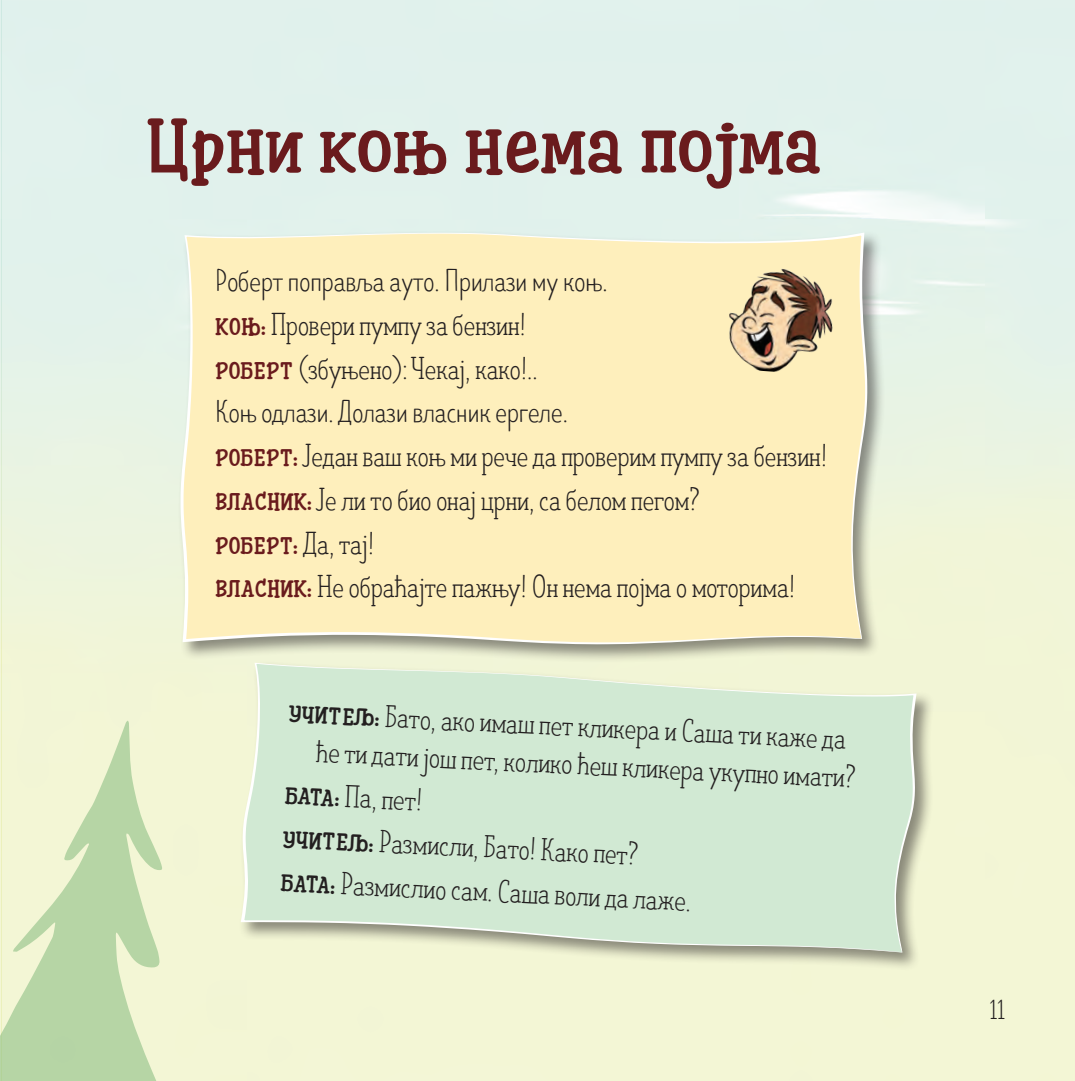
<style>
.page{position:relative;width:1075px;height:1081px;background:#fff}
.page>*{position:absolute;margin:0;border:0;box-sizing:border-box;transform-origin:0 0}
.t1{font:700 76px "Cucho";color:#6a1b1d}
.t2{font:300 32px/43.4px "TT Limes Slab";color:#231f20}
.t3{font:300 32px "TT Limes Sans";color:#231f20}
.t4{font:300 28px "TT Limes Sans";color:#231f20}
.t5{font:700 24px "Cucho";color:#6a1b1d}
.s1{font-family:"Cucho";font-weight:700;font-size:24px;color:#6a1b1d}
.s2{font-family:"TT Limes Slab";font-weight:300;font-size:32px;color:#231f20}
.s3{font-family:"Cucho";font-weight:700;font-size:24px}
</style>
<div class="page">
<div style="left:177px;top:229px;width:709px;height:434px;background:#231f20;opacity:.5"></div>
<svg style="left:176px;top:228px;width:698px;height:423px;background:#cdd4c4"></svg>
<div style="left:180px;top:232px;width:687px;height:412px;background:#feefbc"></div>
<div style="left:238px;top:660px;width:697px;height:310px;background:#231f20;opacity:.5"></div>
<svg style="left:241px;top:662px;width:675px;height:290px;background:#d3e7d1"></svg>
<img style="left:725px;top:258px;width:121px;height:118px">
<svg style="left:0;top:720px;width:178px;height:360px;background:#d7e7bf"></svg>
<h1 class="t1" style="left:143px;top:99px;width:680px">Црни коњ нема појма</h1>
<p class="t3" style="left:215px;top:260px;width:391px">Роберт поправља ауто. Прилази му коњ.</p>
<p class="t2" style="left:215px;top:303px;width:324px"><span class="s1">КОЊ:</span> Провери пумпу за бензин!<br><span class="s1">РОБЕРТ</span> (збуњено): Чекај, како!..</p>
<p class="t3" style="left:215px;top:391px;width:351px">Коњ одлази. Долази власник ергеле.</p>
<p class="t2" style="left:215px;top:434px;width:613px"><span class="s1">РОБЕРТ:</span> Један ваш коњ ми рече да проверим пумпу за бензин!<br><span class="s1">ВЛАСНИК:</span> Је ли то био онај црни, са белом пегом?</p>
<p class="t5" style="left:215px;top:530px;width:161px">РОБЕРТ: <span class="s2">Да, тај!</span></p>
<p class="t2" style="left:215px;top:565px;width:582px"><span class="s1">ВЛАСНИК:</span> Не обраћајте пажњу! Он нема појма о моторима!</p>
<p class="t2" style="left:319px;top:692px;width:542px;line-height:38px;text-indent:-29px;rotate:3deg"><span class="s3">УЧИТЕЉ:</span> Бато, ако имаш пет кликера и Саша ти каже да ће ти дати још пет, колико ћеш кликера укупно имати?</p>
<p class="t2" style="left:287px;top:771px;width:412px;rotate:3deg"><span class="s3">БАТА:</span> Па, пет!<br><span class="s3">УЧИТЕЉ:</span> Размисли, Бато! Како пет?<br><span class="s3">БАТА:</span> Размислио сам. Саша воли да лаже.</p>
<p class="t4" style="left:990px;top:991px;width:17px">11</p>
</div>
